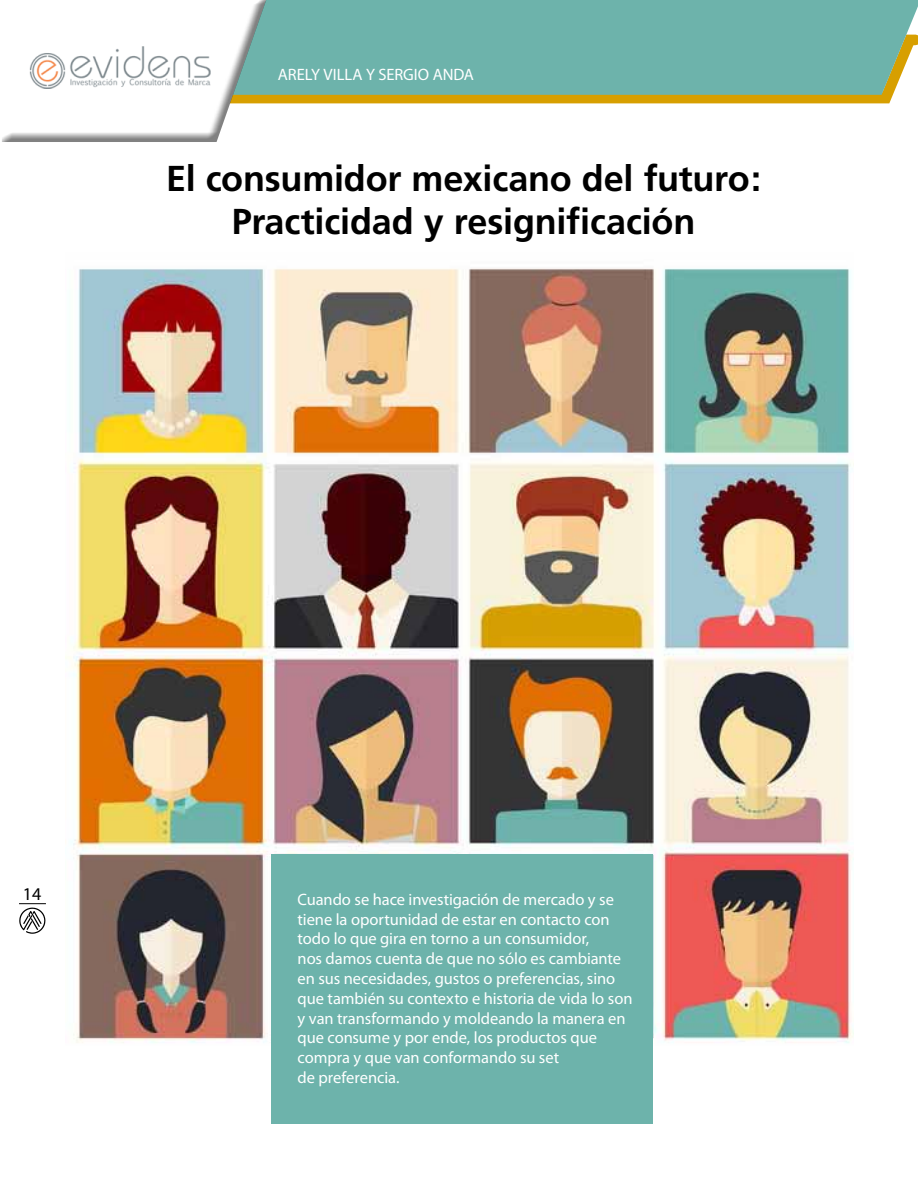
<style>
.page{position:relative;width:918px;height:1188px;background:#fff}
.page>*{position:absolute;margin:0;border:0;box-sizing:border-box;transform-origin:0 0}
.t1{font:700 36px/43.2px "Frutiger";letter-spacing:-.005em;color:#000;text-align:center}
.t2{font:18px "Myriad";color:#000}
.t3{font:16.5px/19.8px "Myriad Pro";letter-spacing:-.005em;color:#fff}
</style>
<div class="page">
<svg style="left:19px;top:903px;width:27px;height:31px"></svg>
<svg style="left:271px;top:95px;width:622px;height:9px"></svg>
<div style="left:271px;top:0;width:647px;height:95px;background:#6db3ab"></div>
<div style="left:1px;top:0;width:270px;height:143px;background:#000;opacity:.5"></div>
<img style="left:25px;top:45px;width:193px;height:47px">
<img style="left:66px;top:268px;width:788px;height:777px">
<div style="left:272px;top:854px;width:381px;height:269px;background:#6db3ab"></div>
<p class="t3" style="left:278px;top:64px;width:198px">ARELY VILLA y SERGIO ANDA</p>
<h1 class="t1" style="left:166px;top:157px;width:596px">El consumidor mexicano del futuro:<br>Practicidad y resignificación</h1>
<p class="t2" style="left:23px;top:885px;width:20px">14</p>
<p class="t3" style="left:298px;top:889px;width:336px">Cuando se hace investigación de mercado y se tiene la oportunidad de estar en contacto con todo lo que gira en torno a un consumidor,<br>nos damos cuenta de que no sólo es cambiante en sus necesidades, gustos o preferencias, sino que también su contexto e historia de vida lo son y van transformando y moldeando la manera en que consume y por ende, los productos que compra y que van conformando su set<br>de preferencia.</p>
</div>
